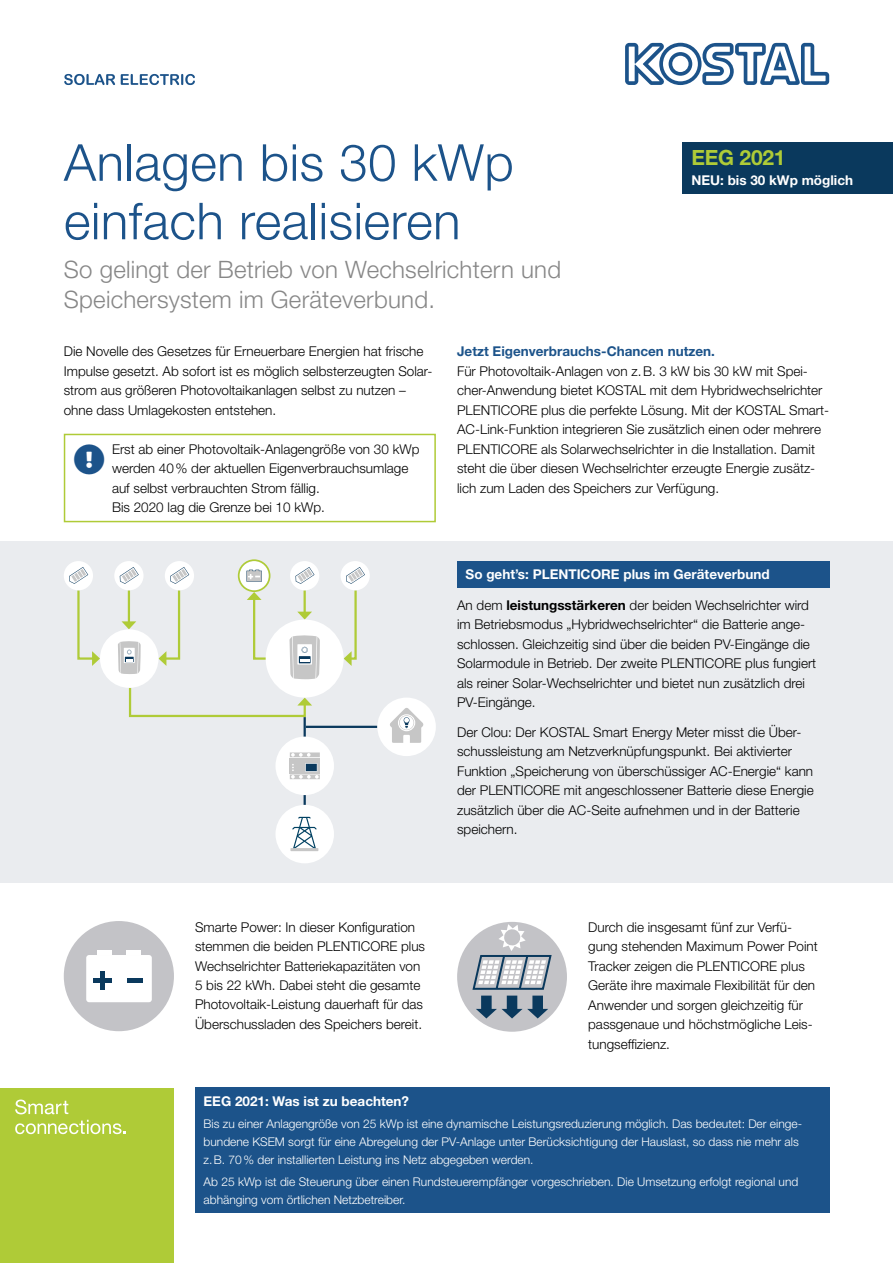
<style>
.page{position:relative;width:893px;height:1263px;background:#fff}
.page>*{position:absolute;margin:0;border:0;box-sizing:border-box;transform-origin:0 0}
.t1{font:300 51px/58.5px "Helvetica Neue LT Pro";letter-spacing:.01em;color:#1c538a}
.t2{font:300 24px/29.2px "Helvetica Neue LT Pro";letter-spacing:.01em;color:#878787}
.t3{font:700 21px "Helvetica Neue LT Pro";letter-spacing:-.01em;color:#afcb37}
.t4{font:300 13.5px/19.5px "Helvetica Neue LT Pro";color:#000}
.t5{font:700 13.5px "Helvetica Neue LT Pro";color:#fff}
.t6{font:700 13.5px "Helvetica Neue LT Pro";color:#1c538a}
.t7{font:300 12px/18px "Helvetica Neue LT Pro";color:#fff}
.s1{font-weight:700}
</style>
<div class="page">
<div style="left:0;top:542px;width:893px;height:341px;background:#eaecef"></div>
<svg style="left:625px;top:43px;width:204px;height:42px"></svg>
<svg style="left:64px;top:74px;width:51px;height:11px"></svg>
<svg style="left:121px;top:74px;width:74px;height:11px"></svg>
<div style="left:0;top:1089px;width:173px;height:174px;background:#afcb37"></div>
<svg style="left:15px;top:1099px;width:53px;height:15px"></svg>
<svg style="left:15px;top:1120px;width:111px;height:14px"></svg>
<hr style="left:304px;top:717px;width:2px;height:131px;background:#0a395d">
<svg style="left:128px;top:688px;width:184px;height:30px"></svg>
<hr style="left:306px;top:726px;width:71px;height:2px;background:#0a395d">
<hr style="left:128px;top:590px;width:2px;height:33px;background:#afcb37">
<svg style="left:122px;top:621px;width:14px;height:8px"></svg>
<div style="left:64px;top:921px;width:110px;height:110px;background:#c3c3c7;border-radius:50%"></div>
<div style="left:86px;top:955px;width:66px;height:47px;background:#fff;border-radius:3px"></div>
<hr style="left:98px;top:951px;width:14px;height:4px;background:#fff">
<hr style="left:126px;top:951px;width:14px;height:4px;background:#fff">
<hr style="left:128px;top:978px;width:15px;height:4px;background:#0a395d">
<hr style="left:93px;top:978px;width:19px;height:4px;background:#0a395d">
<div style="left:100px;top:971px;width:5px;height:18px;background:#0a395d"></div>
<div style="left:457px;top:922px;width:110px;height:110px;background:#c3c3c7;border-radius:50%"></div>
<svg style="left:471px;top:924px;width:82px;height:94px"></svg>
<div style="left:195px;top:1088px;width:634px;height:125px;background:#1c538a"></div>
<div style="left:64px;top:434px;width:372px;height:88px;border:2px solid #afcb37"></div>
<div style="left:683px;top:142px;width:210px;height:51px;background:#0a395d"></div>
<div style="left:457px;top:561px;width:372px;height:27px;background:#1c538a"></div>
<div style="left:275px;top:737px;width:59px;height:58px;background:#fff;border-radius:50%"></div>
<div style="left:290px;top:758px;width:30px;height:15px;background:#c6c6c6"></div>
<svg style="left:290px;top:752px;width:30px;height:5px"></svg>
<svg style="left:290px;top:763px;width:30px;height:16px"></svg>
<div style="left:377px;top:698px;width:59px;height:58px;background:#fff;border-radius:50%"></div>
<svg style="left:390px;top:708px;width:34px;height:35px"></svg>
<div style="left:266px;top:620px;width:78px;height:78px;background:#fff;border-radius:50%"></div>
<div style="left:100px;top:629px;width:58px;height:59px;background:#fff;border-radius:50%"></div>
<svg style="left:118px;top:641px;width:23px;height:33px"></svg>
<div style="left:341px;top:561px;width:29px;height:29px;background:#fff;border-radius:50%"></div>
<svg style="left:344px;top:567px;width:21px;height:99px"></svg>
<div style="left:114px;top:561px;width:30px;height:29px;background:#fff;border-radius:50%"></div>
<svg style="left:120px;top:567px;width:19px;height:17px"></svg>
<div style="left:64px;top:561px;width:29px;height:29px;background:#fff;border-radius:50%"></div>
<svg style="left:69px;top:567px;width:31px;height:99px"></svg>
<div style="left:165px;top:561px;width:29px;height:29px;background:#fff;border-radius:50%"></div>
<svg style="left:158px;top:567px;width:31px;height:99px"></svg>
<div style="left:275px;top:805px;width:59px;height:58px;background:#fff;border-radius:50%"></div>
<svg style="left:292px;top:817px;width:25px;height:31px"></svg>
<hr style="left:290px;top:848px;width:28px;height:3px;background:#c6c6c6">
<svg style="left:240px;top:561px;width:80px;height:118px"></svg>
<div style="left:238px;top:559px;width:32px;height:33px;border:2px solid #afcb37;border-radius:50%"></div>
<h1 class="t1" style="left:64px;top:132px;width:451px">Anlagen bis 30 kWp einfach realisieren</h1>
<h2 class="t2" style="left:64px;top:255px;width:499px">So gelingt der Betrieb von Wechselrichtern und<br>Speichersystem im Geräteverbund.</h2>
<p class="t4" style="left:64px;top:341px;width:370px">Die Novelle des Gesetzes für Erneuerbare Energien hat frische Impulse gesetzt. Ab sofort ist es möglich selbsterzeugten Solar&shy;strom aus größeren Photovoltaikanlagen selbst zu nutzen – ohne dass Umlagekosten entstehen.</p>
<p class="t6" style="left:457px;top:343px;width:259px">Jetzt Eigenverbrauchs-Chancen nutzen.</p>
<h3 class="t3" style="left:691px;top:145px;width:96px">EEG 2021</h3>
<p class="t5" style="left:691px;top:171px;width:163px">NEU: bis 30 kWp möglich</p>
<p class="t4" style="left:457px;top:361px;width:374px">Für Photovoltaik-Anlagen von z.B. 3 kW bis 30 kW mit Spei&shy;cher-Anwendung bietet KOSTAL mit dem Hybridwechselrichter PLENTICORE plus die perfekte Lösung. Mit der KOSTAL Smart-AC-Link-Funktion integrieren Sie zusätzlich einen oder mehrere PLENTICORE als Solarwechselrichter in die Installation. Damit steht die über diesen Wechselrichter erzeugte Energie zusätz&shy;lich zum Laden des Speichers zur Verfügung.</p>
<p class="t4" style="left:112px;top:439px;width:309px">Erst ab einer Photovoltaik-Anlagengröße von 30 kWp werden 40% der aktuellen Eigenverbrauchsumlage auf selbst verbrauchten Strom fällig.<br>Bis 2020 lag die Grenze bei 10 kWp.</p>
<p class="t5" style="left:466px;top:566px;width:306px">So geht’s: PLENTICORE plus im Geräteverbund</p>
<p class="t4" style="left:457px;top:595px;width:361px">An dem <span class="s1">leistungsstärkeren</span> der beiden Wechselrichter wird im Betriebsmodus „Hybridwechselrichter“ die Batterie ange&shy;schlossen. Gleichzeitig sind über die beiden PV-Eingänge die Solarmodule in Betrieb. Der zweite PLENTICORE plus fungiert als reiner Solar-Wechselrichter und bietet nun zusätzlich drei PV-Eingänge.</p>
<p class="t4" style="left:457px;top:722px;width:358px">Der Clou: Der KOSTAL Smart Energy Meter misst die Über&shy;schussleistung am Netzverknüpfungspunkt. Bei aktivierter Funktion „Speicherung von überschüssiger AC-Energie“ kann der PLENTICORE mit angeschlossener Batterie diese Energie zusätzlich über die AC-Seite aufnehmen und in der Batterie speichern.</p>
<p class="t4" style="left:195px;top:917px;width:232px">Smarte Power: In dieser Konfiguration stemmen die beiden PLENTICORE plus Wechselrichter Batteriekapazitäten von 5 bis 22 kWh. Dabei steht die gesamte Photovoltaik-Leistung dauerhaft für das Überschussladen des Speichers bereit.</p>
<p class="t4" style="left:588px;top:917px;width:231px">Durch die insgesamt fünf zur Verfü&shy;gung stehenden Maximum Power Point Tracker zeigen die PLENTICORE plus Geräte ihre maximale Flexibilität für den Anwender und sorgen gleichzeitig für passgenaue und höchstmögliche Leis&shy;tungseffizienz.</p>
<p class="t5" style="left:204px;top:1092px;width:207px">EEG 2021: Was ist zu beachten?</p>
<p class="t7" style="left:204px;top:1114px;width:600px">Bis zu einer Anlagengröße von 25 kWp ist eine dynamische Leistungsreduzierung möglich. Das bedeutet: Der einge&shy;bundene KSEM sorgt für eine Abregelung der PV-Anlage unter Berücksichtigung der Hauslast, so dass nie mehr als z.B. 70% der installierten Leistung ins Netz abgegeben werden.</p>
<p class="t7" style="left:204px;top:1173px;width:596px">Ab 25 kWp ist die Steuerung über einen Rundsteuerempfänger vorgeschrieben. Die Umsetzung erfolgt regional und abhänging vom örtlichen Netzbetreiber.</p>
</div>
